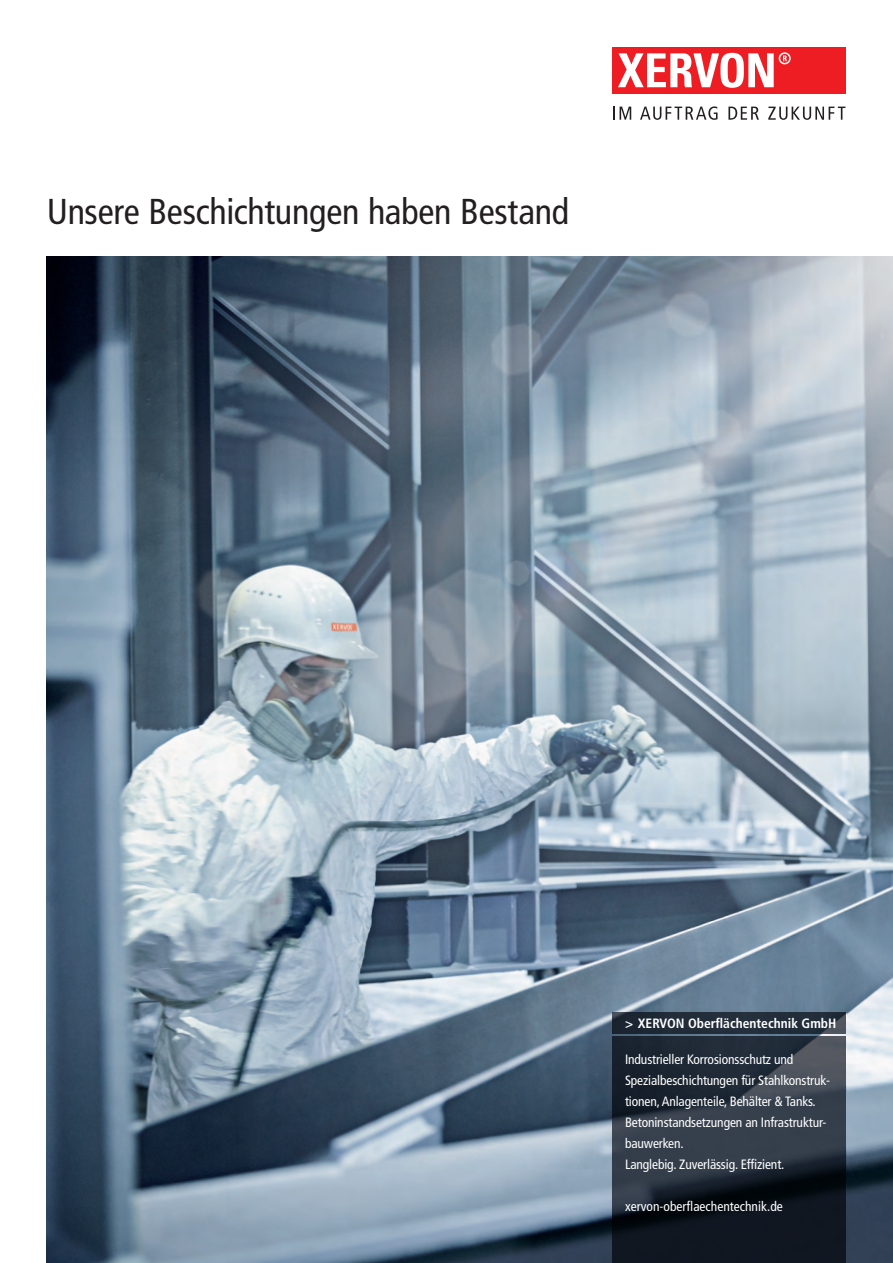
<style>
.page{position:relative;width:893px;height:1263px;background:#fff}
.page>*{position:absolute;margin:0;border:0;box-sizing:border-box;transform-origin:0 0}
.t1{font:condensed 36px "Frutiger LT Pro";letter-spacing:-.005em;color:#231f20}
.t2{font:condensed 13.5px/21px "Frutiger LT Pro";letter-spacing:-.01em;color:#fff}
.t3{font:700 condensed 13.5px "Frutiger LT Pro";color:#fff}
</style>
<div class="page">
<img style="left:47px;top:257px;width:846px;height:1006px">
<div style="left:612px;top:47px;width:234px;height:47px;background:#ee1d23"></div>
<svg style="left:618px;top:53px;width:156px;height:35px"></svg>
<svg style="left:613px;top:107px;width:18px;height:13px"></svg>
<svg style="left:640px;top:106px;width:77px;height:14px"></svg>
<svg style="left:728px;top:107px;width:31px;height:13px"></svg>
<svg style="left:768px;top:107px;width:77px;height:13px"></svg>
<svg style="left:779px;top:52px;width:12px;height:12px"></svg>
<svg style="left:780px;top:54px;width:9px;height:9px"></svg>
<svg style="left:783px;top:56px;width:4px;height:5px"></svg>
<svg style="left:612px;top:1036px;width:234px;height:227px;background:#222a35"></svg>
<div style="left:612px;top:1013px;width:234px;height:21px;background:#222d39"></div>
<h1 class="t1" style="left:47px;top:191px;width:524px">Unsere Beschichtungen haben Bestand</h1>
<p class="t3" style="left:625px;top:1015px;width:213px">&gt; XERVON Oberflächentechnik GmbH</p>
<p class="t2" style="left:625px;top:1049px;width:207px">Industrieller Korrosionsschutz und Spezialbeschichtungen für Stahlkonstruk&shy;tionen, Anlagenteile, Behälter &amp; Tanks.<br>Betoninstandsetzungen an Infrastruktur&shy;bauwerken.<br>Langlebig. Zuverlässig. Effizient.</p>
<p class="t2" style="left:625px;top:1196px;width:159px">xervon-oberflaechentechnik.de</p>
</div>
